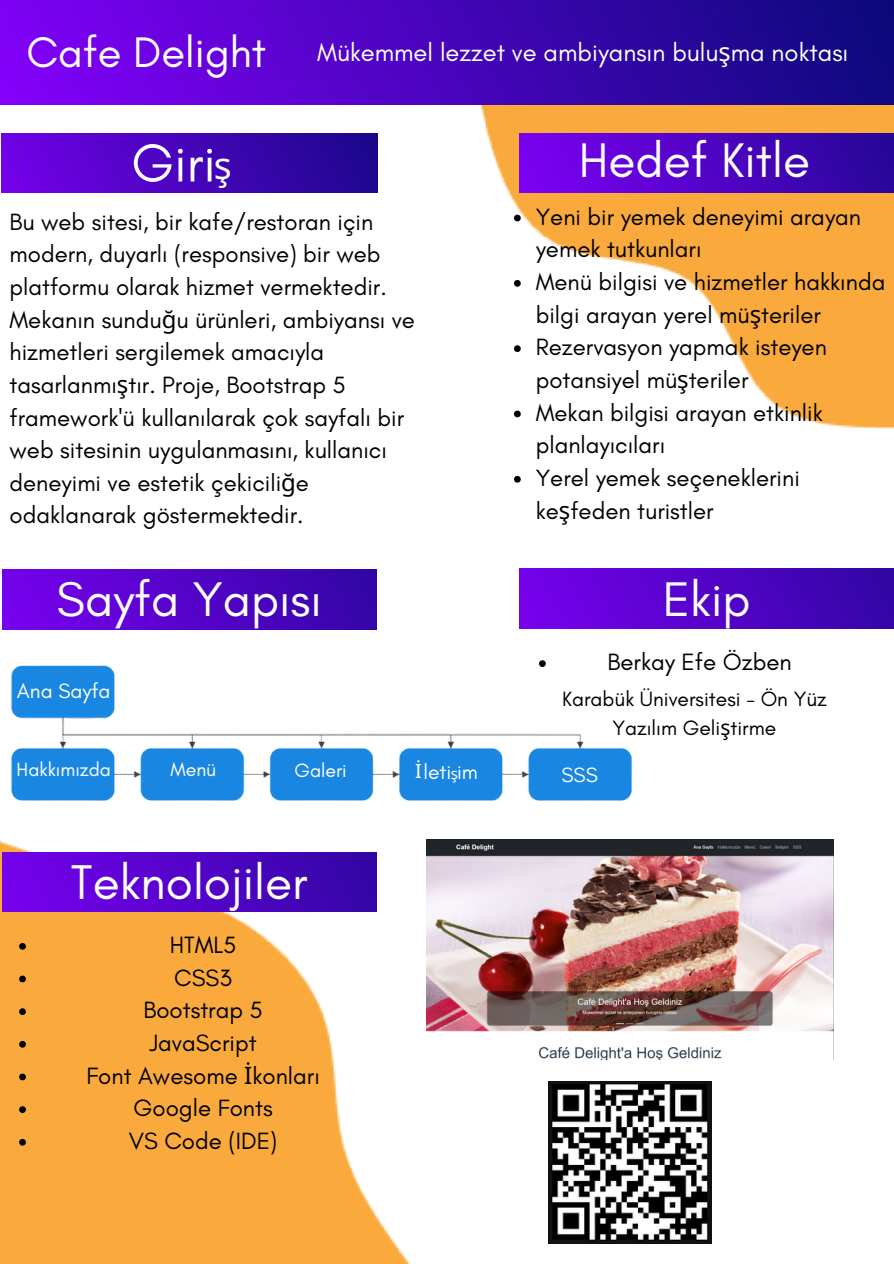
<style>
.page{position:relative;width:894px;height:1264px;background:#fff}
.page>*{position:absolute;margin:0;border:0;box-sizing:border-box;transform-origin:0 0}
.t1{font:54px "Glacial Indifference";color:#fff}
.t2{font:49.5px "Glacial Indifference";color:#fff}
.t3{font:43.5px "Glacial Indifference";color:#fff}
.t4{font:37.5px "Noto Sans";color:#fff}
.t5{font:25.5px "Glacial Indifference";color:#fff}
.t6{font:24px/32.7px "Glacial Indifference";color:#000}
.t7{font:21px/29.2px "Glacial Indifference";color:#000;text-align:center}
.t8{font:21px "Glacial Indifference";color:#fff}
.t9{font:19.5px "Glacial Indifference";color:#fff}
.t10{font:15px "Noto Sans";color:#fff}
.s1{font-family:"Noto Sans"}
.s2{font-family:"Noto Sans";font-size:19.5px}
</style>
<div class="page">
<img style="left:0;top:105px;width:893px;height:1158px">
<img style="left:0;top:0;width:893px;height:105px">
<img style="left:2px;top:133px;width:375px;height:60px">
<img style="left:3px;top:852px;width:374px;height:59px">
<img style="left:3px;top:569px;width:374px;height:60px">
<img style="left:519px;top:569px;width:374px;height:59px">
<img style="left:519px;top:133px;width:374px;height:60px">
<img style="left:0;top:649px;width:648px;height:189px">
<img style="left:426px;top:839px;width:407px;height:220px">
<img style="left:548px;top:1081px;width:163px;height:162px">
<svg style="left:514px;top:215px;width:6px;height:6px"></svg>
<svg style="left:514px;top:280px;width:6px;height:7px"></svg>
<svg style="left:514px;top:345px;width:6px;height:7px"></svg>
<svg style="left:514px;top:410px;width:6px;height:7px"></svg>
<svg style="left:514px;top:476px;width:6px;height:6px"></svg>
<svg style="left:539px;top:660px;width:6px;height:7px"></svg>
<svg style="left:19px;top:943px;width:7px;height:6px"></svg>
<svg style="left:19px;top:975px;width:7px;height:7px"></svg>
<svg style="left:19px;top:1008px;width:7px;height:7px"></svg>
<svg style="left:19px;top:1040px;width:7px;height:7px"></svg>
<svg style="left:19px;top:1073px;width:7px;height:7px"></svg>
<svg style="left:19px;top:1106px;width:7px;height:6px"></svg>
<svg style="left:19px;top:1138px;width:7px;height:7px"></svg>
<p class="t3" style="left:26px;top:26px;width:241px">Cafe Delight</p>
<p class="t5" style="left:317px;top:37px;width:532px">Mükemmel lezzet ve ambiyansın bulu<span class="s1">ş</span>ma noktası</p>
<p class="t1" style="left:131px;top:130px;width:86px">Giri</p>
<h1 class="t4" style="left:214px;top:138px;width:19px">ş</h1>
<p class="t6" style="left:10px;top:205px;width:407px">Bu web sitesi, bir kafe/restoran için modern, duyarlı (responsive) bir web platformu olarak hizmet vermektedir.<br>Mekanın sundu<span class="s1">ğ</span>u ürünleri, ambiyansı ve hizmetleri sergilemek amacıyla tasarlanmı<span class="s1">ş</span>tır. Proje, Bootstrap 5 framework'ü kullanılarak çok sayfalı bir web sitesinin uygulanmasını, kullanıcı deneyimi ve estetik çekicili<span class="s1">ğ</span>e odaklanarak göstermektedir.</p>
<p class="t2" style="left:57px;top:569px;width:267px">Sayfa Yapısı</p>
<p class="t8" style="left:17px;top:678px;width:95px">Ana Sayfa</p>
<h1 class="t2" style="left:578px;top:130px;width:233px">Hedef Kitle</h1>
<p class="t6" style="left:535px;top:200px;width:327px">Yeni bir yemek deneyimi arayan yemek tutkunları</p>
<p class="t6" style="left:535px;top:265px;width:351px">Menü bilgisi ve hizmetler hakkında bilgi arayan yerel mü<span class="s1">ş</span>teriler</p>
<p class="t6" style="left:535px;top:330px;width:293px">Rezervasyon yapmak isteyen potansiyel mü<span class="s1">ş</span>teriler</p>
<p class="t6" style="left:535px;top:396px;width:288px">Mekan bilgisi arayan etkinlik planlayıcıları</p>
<p class="t6" style="left:535px;top:461px;width:265px">Yerel yemek seçeneklerini ke<span class="s1">ş</span>feden turistler</p>
<p class="t2" style="left:662px;top:568px;width:89px">Ekip</p>
<p class="t6" style="left:607px;top:645px;width:186px">Berkay Efe Özben</p>
<p class="t7" style="left:562px;top:684px;width:266px">Karabük Üniversitesi - Ön Yüz<br>Yazılım Geli<span class="s1">ş</span>tirme</p>
<p class="t9" style="left:17px;top:757px;width:96px">Hakkımızda</p>
<p class="t9" style="left:170px;top:757px;width:47px">Menü</p>
<p class="t9" style="left:294px;top:758px;width:54px">Galeri</p>
<p class="t8" style="left:415px;top:759px;width:64px"><span class="s2">İ</span>leti im</p>
<p class="t10" style="left:451px;top:762px;width:9px">ş</p>
<p class="t8" style="left:561px;top:762px;width:38px">SSS</p>
<p class="t2" style="left:71px;top:852px;width:238px">Teknolojiler</p>
<p class="t6" style="left:170px;top:928px;width:68px">HTML5</p>
<p class="t6" style="left:174px;top:961px;width:59px">CSS3</p>
<h4 class="t6" style="left:143px;top:993px;width:121px">Bootstrap 5</h4>
<p class="t6" style="left:149px;top:1026px;width:109px">JavaScript</p>
<p class="t6" style="left:86px;top:1058px;width:235px">Font Awesome <span class="s1">İ</span>konları</p>
<p class="t6" style="left:133px;top:1091px;width:141px">Google Fonts</p>
<h1 class="t6" style="left:129px;top:1124px;width:150px">VS Code (IDE)</h1>
</div>
